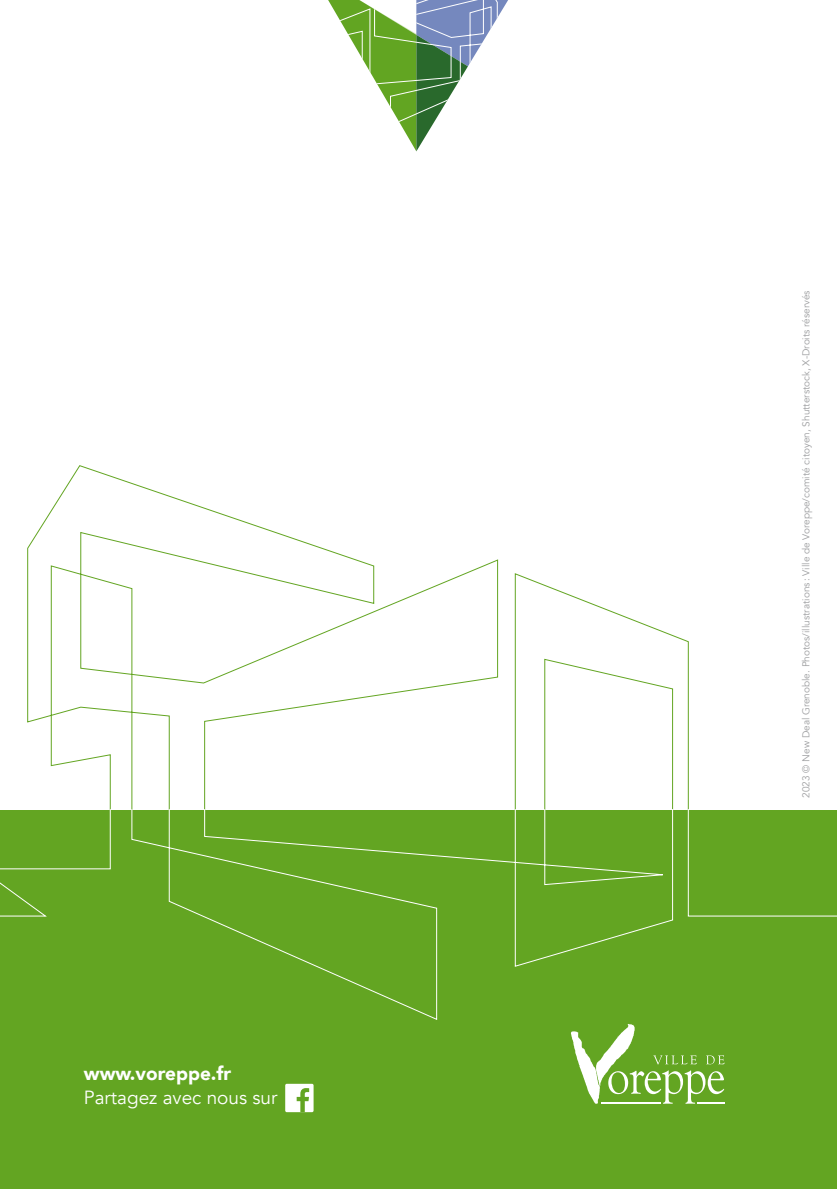
<style>
.page{position:relative;width:837px;height:1189px;background:#fff}
.page>*{position:absolute;margin:0;border:0;box-sizing:border-box;transform-origin:0 0}
.t1{font:19px "Avenir";color:#fff}
.t2{font:900 19px "Avenir";color:#fff}
.t3{font:10px "Avenir";color:#9d9ea0}
</style>
<div class="page">
<svg style="left:27px;top:465px;width:662px;height:344px"></svg>
<svg style="left:328px;top:0;width:180px;height:151px"></svg>
<div style="left:0;top:809px;width:837px;height:379px;background:#63a522"></div>
<svg style="left:0;top:809px;width:837px;height:211px"></svg>
<svg style="left:571px;top:1024px;width:153px;height:79px"></svg>
<hr style="left:601px;top:1102px;width:60px;height:2px;background:#fff">
<hr style="left:698px;top:1102px;width:27px;height:2px;background:#fff">
<div style="left:285px;top:1083px;width:28px;height:28px;background:#fff;border-radius:2px"></div>
<svg style="left:297px;top:1088px;width:12px;height:23px"></svg>
<h1 class="t2" style="left:84px;top:1056px;width:149px">www.voreppe.fr</h1>
<h1 class="t1" style="left:84px;top:1086px;width:195px">Partagez avec nous sur</h1>
<p class="t3" style="left:800px;top:797px;width:509px;rotate:-90deg">2023 © New Deal Grenoble. Photos/illustrations : Ville de Voreppe/comité citoyen, Shutterstock, X-Droits réservés</p>
</div>
